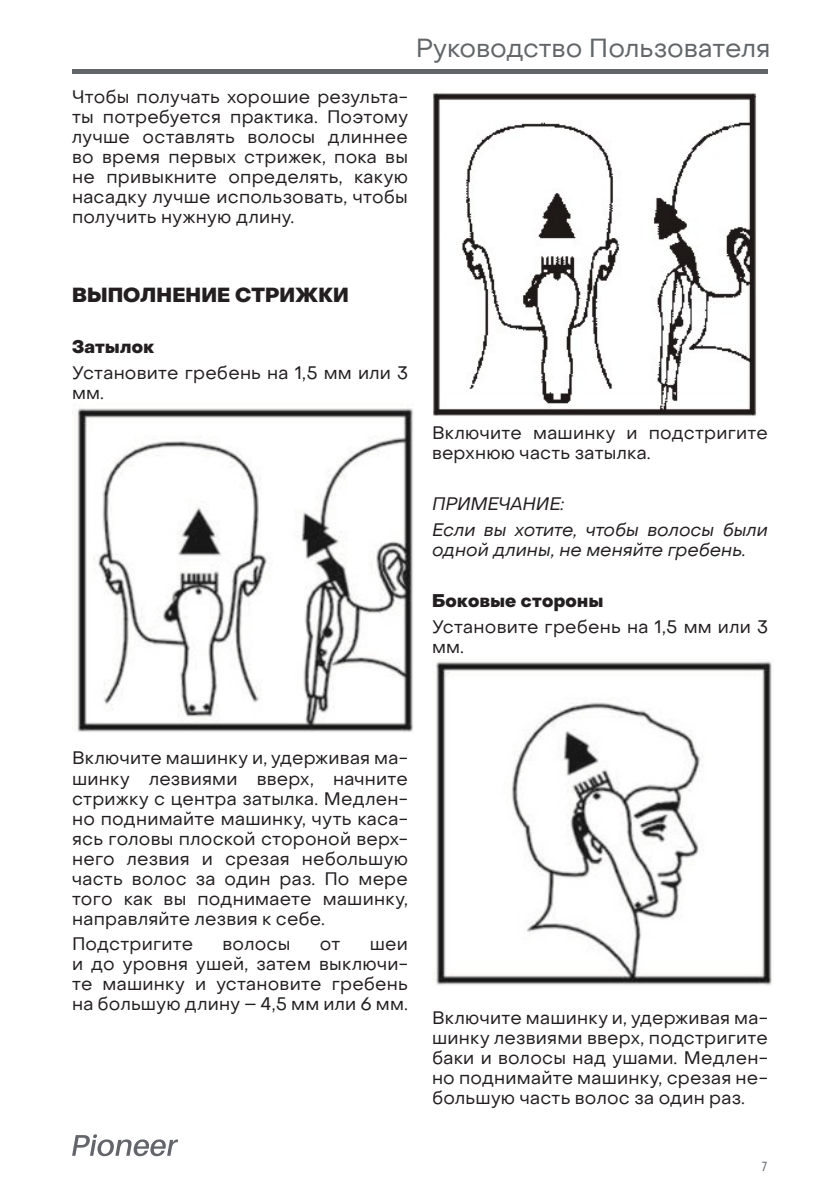
<style>
.page{position:relative;width:840px;height:1191px;background:#fff}
.page>*{position:absolute;margin:0;border:0;box-sizing:border-box;transform-origin:0 0}
.t1{font:26px "Object Sans";color:#626669}
.Заголовки{font:800 20px "Object Sans";letter-spacing:.005em;color:#231f20}
.Основной_текст{font:18px/20px "Object Sans";letter-spacing:.015em;color:#231f20;text-align:justify}
.Примечание{font:italic 18px/20px "Object Sans";letter-spacing:-.005em;color:#231f20}
.ПОДзагаловки{font:800 18px "Object Sans";letter-spacing:.02em;color:#231f20}
.t2{font:condensed 14.2px "Myriad Pro";color:#626669}
</style>
<div class="page">
<hr style="left:72px;top:69px;width:695px;height:4px;background:#626669">
<svg style="left:72px;top:1134px;width:106px;height:22px"></svg>
<img style="left:72px;top:408px;width:341px;height:325px">
<img style="left:436px;top:659px;width:336px;height:326px">
<img style="left:432px;top:93px;width:325px;height:323px">
<p class="Основной_текст" style="left:72px;top:86px;width:337px">Чтобы получать хорошие результа&shy;ты потребуется практика. Поэтому лучше оставлять волосы длиннее во время первых стрижек, пока вы не привыкните определять, какую насадку лучше использовать, чтобы получить нужную длину.</p>
<h1 class="t1" style="left:415px;top:32px;width:356px">Руководство Пользователя</h1>
<p class="Заголовки" style="left:72px;top:282px;width:278px">ВЫПОЛНЕНИЕ СТРИЖКИ</p>
<p class="ПОДзагаловки" style="left:72px;top:336px;width:84px">Затылок</p>
<p class="Основной_текст" style="left:72px;top:362px;width:337px">Установите гребень на 1,5 мм или 3 мм.</p>
<p class="Основной_текст" style="left:432px;top:422px;width:337px">Включите машинку и подстригите верхнюю часть затылка.</p>
<p class="Примечание" style="left:432px;top:494px;width:134px">ПРИМЕЧАНИЕ:</p>
<p class="Примечание" style="left:432px;top:519px;width:337px">Если вы хотите, чтобы волосы были одной длины, не меняйте гребень.</p>
<p class="ПОДзагаловки" style="left:432px;top:589px;width:172px">Боковые стороны</p>
<p class="Основной_текст" style="left:432px;top:616px;width:337px">Установите гребень на 1,5 мм или 3 мм.</p>
<p class="Основной_текст" style="left:72px;top:748px;width:337px">Включите машинку и, удерживая ма&shy;шинку лезвиями вверх, начните стрижку с центра затылка. Медлен&shy;но поднимайте машинку, чуть каса&shy;ясь головы плоской стороной верх&shy;него лезвия и срезая небольшую часть волос за один раз. По мере того как вы поднимаете машинку, направляйте лезвия к себе.</p>
<p class="Основной_текст" style="left:72px;top:934px;width:122px">Подстригите</p>
<p class="Основной_текст" style="left:222px;top:934px;width:69px">волосы</p>
<p class="Основной_текст" style="left:320px;top:934px;width:22px">от</p>
<p class="Основной_текст" style="left:72px;top:934px;width:337px;text-indent:297px">шеи и до уровня ушей, затем выключи&shy;те машинку и установите гребень на большую длину – 4,5 мм или 6 мм.</p>
<p class="Основной_текст" style="left:432px;top:1008px;width:337px">Включите машинку и, удерживая ма&shy;шинку лезвиями вверх, подстригите баки и волосы над ушами. Медлен&shy;но поднимайте машинку, срезая не&shy;большую часть волос за один раз.</p>
<p class="t2" style="left:761px;top:1158px;width:7px">7</p>
</div>
